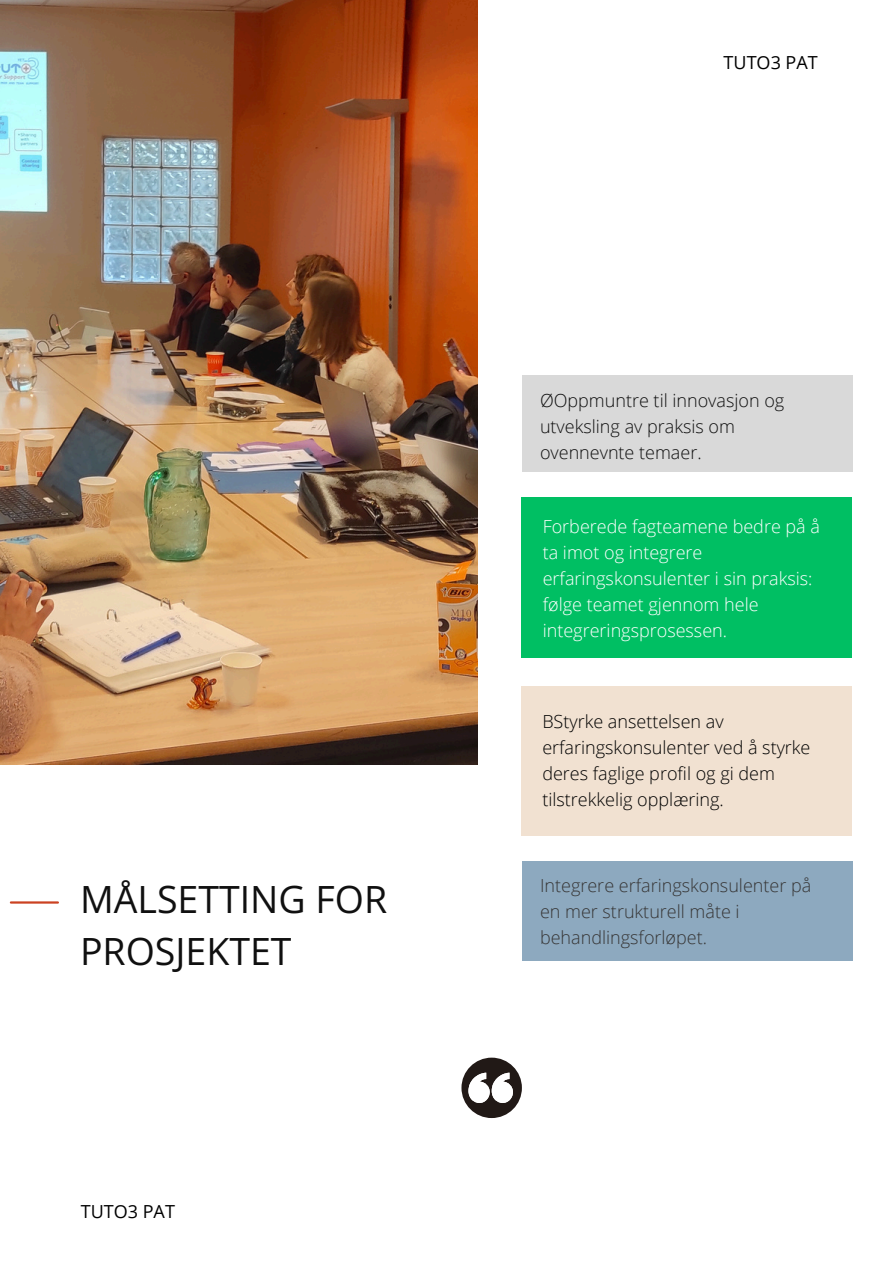
<style>
.page{position:relative;width:894px;height:1264px;background:#fff}
.page>*{position:absolute;margin:0;border:0;box-sizing:border-box;transform-origin:0 0}
.t1{font:37.5px/52.3px "Open Sans";color:#101010}
.t2{font:300 18px/25.8px "Open Sans";color:#fff}
.t3{font:300 18px/25.8px "Open Sans";color:#000}
.t4{font:300 18px/25.8px "Open Sans";color:#373636}
.t5{font:300 18px/25.8px "Open Sans";color:#101010}
.t6{font:18px "Open Sans";color:#000}
</style>
<div class="page">
<img style="left:0;top:0;width:477px;height:764px">
<div style="left:521px;top:861px;width:331px;height:99px;background:#8da9bf"></div>
<svg style="left:461px;top:1057px;width:60px;height:61px"></svg>
<hr style="left:11px;top:901px;width:47px;height:2px;background:#cb4222">
<div style="left:521px;top:686px;width:330px;height:149px;background:#f1e1d1"></div>
<div style="left:521px;top:497px;width:330px;height:160px;background:#00bf63"></div>
<div style="left:521px;top:375px;width:331px;height:96px;background:#d9d9d9"></div>
<p class="t6" style="left:723px;top:50px;width:96px">TUTO3 PAT</p>
<p class="t5" style="left:540px;top:387px;width:246px">ØOppmuntre til innovasjon og utveksling av praksis om ovennevnte temaer.</p>
<h2 class="t2" style="left:542px;top:513px;width:279px">Forberede fagteamene bedre på å ta imot og integrere erfaringskonsulenter i sin praksis: følge teamet gjennom hele integreringsprosessen.</h2>
<h1 class="t3" style="left:542px;top:708px;width:269px">BStyrke ansettelsen av erfaringskonsulenter ved å styrke deres faglige profil og gi dem tilstrekkelig opplæring.</h1>
<p class="t1" style="left:80px;top:872px;width:308px">MÅLSETTING FOR<br>PROSJEKTET</p>
<p class="t4" style="left:540px;top:872px;width:273px">Integrere erfaringskonsulenter på en mer strukturell måte i behandlingsforløpet.</p>
<p class="t6" style="left:81px;top:1199px;width:96px">TUTO3 PAT</p>
</div>
